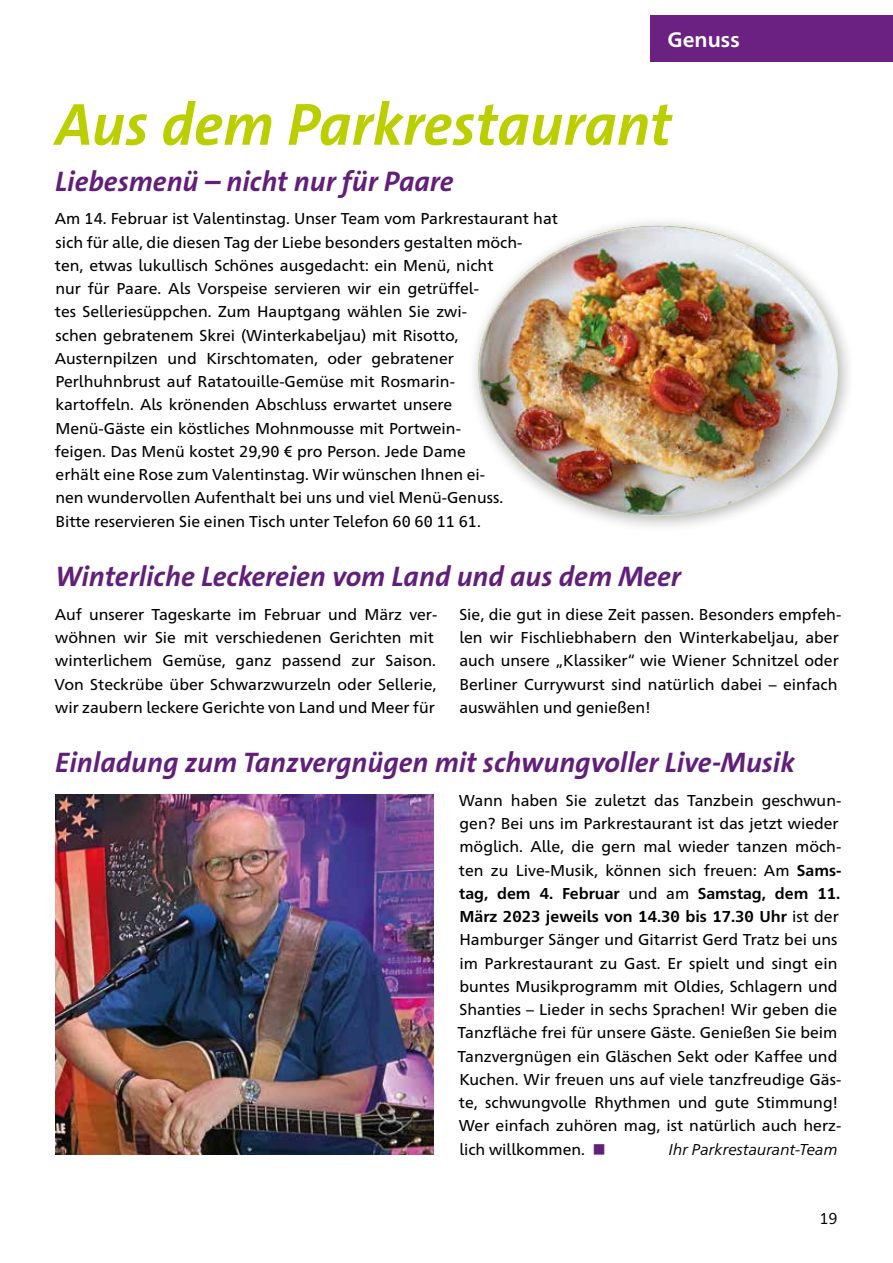
<style>
.page{position:relative;width:893px;height:1263px;background:#fff}
.page>*{position:absolute;margin:0;border:0;box-sizing:border-box;transform-origin:0 0}
.t1{font:italic 700 60px "The Sans C5";color:#bbcf00}
.t2{font:italic 700 28.5px "The Sans C5";color:#621f7a}
.t3{font:700 21px "Frutiger Neue 1450 Pro";color:#fff}
.t4{font:15.75px/23.2px "Frutiger Neue 1450 Pro";color:#000}
.t5{font:italic 15.75px "Frutiger Neue 1450 Pro";color:#000}
.t6{font:15.75px "Frutiger Neue 1450 Pro";color:#000}
.s1{font-weight:700}
.s2{color:#621f7a}
</style>
<div class="page">
<div style="left:651px;top:15px;width:242px;height:47px;background:#6a2182"></div>
<div style="left:467px;top:215px;width:388px;height:319px;background:#000;opacity:.3"></div>
<img style="left:478px;top:226px;width:360px;height:290px">
<img style="left:55px;top:794px;width:379px;height:360px">
<h3 class="t3" style="left:668px;top:24px;width:74px">Genuss</h3>
<h1 class="t1" style="left:55px;top:86px;width:618px">Aus dem Parkrestaurant</h1>
<h2 class="t2" style="left:55px;top:163px;width:400px">Liebesmenü – nicht nur für Paare</h2>
<p class="t4" style="left:55px;top:206px;width:505px">Am 14. Februar ist Valentinstag. Unser Team vom Parkrestaurant hat sich für alle, die diesen Tag der Liebe besonders gestalten möch-<br>ten, etwas lukullisch Schönes ausgedacht: ein Menü, nicht<br>nur für Paare. Als Vorspeise servieren wir ein getrüffel-<br>tes Selleriesüppchen. Zum Hauptgang wählen Sie zwi-<br>schen gebratenem Skrei (Winterkabeljau) mit Risotto, Austernpilzen und Kirschtomaten, oder gebratener Perlhuhnbrust auf Ratatouille-Gemüse mit Rosmarin-<br>kartoffeln. Als krönenden Abschluss erwartet unsere<br>Menü-Gäste ein köstliches Mohnmousse mit Portwein-<br>feigen. Das Menü kostet 29,90 € pro Person. Jede Dame<br>erhält eine Rose zum Valentinstag. Wir wünschen Ihnen ei-<br>nen wundervollen Aufenthalt bei uns und viel Menü-Genuss.<br>Bitte reservieren Sie einen Tisch unter Telefon 60 60 11 61.</p>
<h2 class="t2" style="left:55px;top:558px;width:627px">Winterliche Leckereien vom Land und aus dem Meer</h2>
<p class="t4" style="left:55px;top:601px;width:384px">Auf unserer Tageskarte im Februar und März ver&shy;wöhnen wir Sie mit verschiedenen Gerichten mit winterlichem Gemüse, ganz passend zur Saison.<br>Von Steckrübe über Schwarzwurzeln oder Sellerie, wir zaubern leckere Gerichte von Land und Meer für</p>
<p class="t4" style="left:459px;top:601px;width:383px">Sie, die gut in diese Zeit passen. Besonders empfeh&shy;len wir Fischliebhabern den Winterkabeljau, aber auch unsere „Klassiker“ wie Wiener Schnitzel oder Berliner Currywurst sind natürlich dabei – einfach auswählen und genießen!</p>
<h2 class="t2" style="left:55px;top:744px;width:741px">Einladung zum Tanzvergnügen mit schwungvoller Live-Musik</h2>
<p class="t4" style="left:458px;top:787px;width:385px">Wann haben Sie zuletzt das Tanzbein geschwun&shy;gen? Bei uns im Parkrestaurant ist das jetzt wieder möglich. Alle, die gern mal wieder tanzen möch&shy;ten zu Live-Musik, können sich freuen: Am <span class="s1">Sams&shy;tag, dem 4. Februar</span> und am <span class="s1">Samstag, dem 11.<br>März 2023 jeweils von 14.30 bis 17.30 Uhr</span> ist der Hamburger Sänger und Gitarrist Gerd Tratz bei uns im Parkrestaurant zu Gast. Er spielt und singt ein buntes Musikprogramm mit Oldies, Schlagern und Shanties – Lieder in sechs Sprachen! Wir geben die Tanzfläche frei für unsere Gäste. Genießen Sie beim Tanzvergnügen ein Gläschen Sekt oder Kaffee und Kuchen. Wir freuen uns auf viele tanzfreudige Gäs&shy;te, schwungvolle Rhythmen und gute Stimmung!<br>Wer einfach zuhören mag, ist natürlich auch herz&shy;lich willkommen. <span class="s2">■</span></p>
<p class="t5" style="left:669px;top:1138px;width:170px">Ihr Parkrestaurant-Team</p>
<p class="t6" style="left:820px;top:1207px;width:20px">19</p>
</div>
